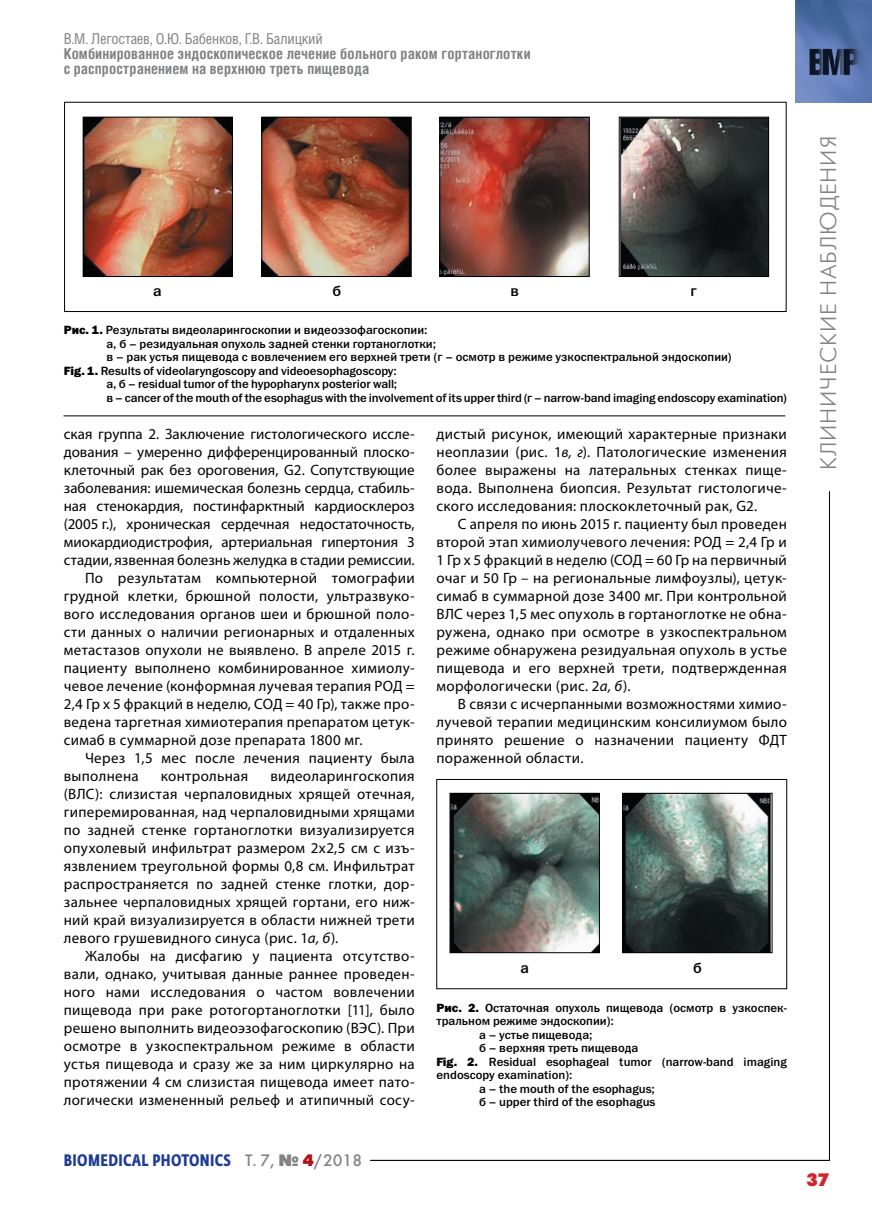
<style>
.page{position:relative;width:872px;height:1212px;background:#fff}
.page>*{position:absolute;margin:0;border:0;box-sizing:border-box;transform-origin:0 0}
.t1{font:22.5px "Futuris Light C";letter-spacing:.04em;color:#808285}
.t2{font:18px "Futuris XC";color:#d2232a;scale:.95 1}
.t3{font:700 16.5px "Fedra Sans Cond Pro";letter-spacing:.02em;color:#1f3c92}
.t4{font:15px/18px "Myriad Pro";letter-spacing:.015em;color:#000;text-align:justify}
.t5{font:700 15px/15px "Helios Cond";letter-spacing:.01em;color:#808285}
.t6{font:15px "Helios Cond";letter-spacing:-.015em;color:#808285}
.t7{font:15px "Franklin Gothic Medium C";color:#000}
.t8{font:12px "Franklin Gothic Medium C";color:#000}
.s1{font-family:"Franklin Gothic Heavy C"}
.s2{font-style:italic}
.s3{font-family:"Futuris C";font-weight:400;color:#808285}
.s4{font-family:"Futuris XC";font-weight:400;color:#808285}
.s5{font-family:"Futuris XC";font-weight:400;color:#b11116}
</style>
<div class="page">
<hr style="left:370px;top:1160px;width:459px;height:1px;background:#000">
<hr style="left:829px;top:491px;width:1px;height:670px;background:#000">
<img style="left:796px;top:0;width:76px;height:102px">
<div style="left:64px;top:102px;width:722px;height:210px;border:1px solid #000"></div>
<img style="left:85px;top:119px;width:146px;height:156px">
<div style="left:83px;top:117px;width:150px;height:160px;border:1px solid #000"></div>
<img style="left:264px;top:119px;width:145px;height:156px">
<div style="left:262px;top:117px;width:149px;height:160px;border:1px solid #000"></div>
<img style="left:441px;top:119px;width:146px;height:156px">
<div style="left:439px;top:117px;width:150px;height:160px;border:1px solid #000"></div>
<img style="left:621px;top:119px;width:146px;height:156px">
<div style="left:619px;top:117px;width:150px;height:160px;border:1px solid #000"></div>
<hr style="left:63px;top:416px;width:722px;height:1px;background:#000">
<div style="left:436px;top:779px;width:351px;height:210px;border:1px solid #000"></div>
<img style="left:452px;top:795px;width:145px;height:156px">
<div style="left:450px;top:793px;width:149px;height:160px;border:1px solid #000"></div>
<img style="left:624px;top:795px;width:146px;height:156px">
<div style="left:622px;top:793px;width:150px;height:160px;border:1px solid #000"></div>
<p class="t6" style="left:64px;top:30px;width:260px">В.М. Легостаев, О.Ю. Бабенков, Г.В. Балицкий</p>
<p class="t5" style="left:64px;top:46px;width:468px">Комбинированное эндоскопическое лечение больного раком гортаноглотки с распространением на верхнюю треть пищевода</p>
<p class="t7" style="left:153px;top:282px;width:10px">a</p>
<p class="t7" style="left:332px;top:282px;width:10px">б</p>
<p class="t7" style="left:510px;top:282px;width:10px">в</p>
<p class="t7" style="left:690px;top:282px;width:8px">г</p>
<p class="t8" style="left:64px;top:324px;width:365px"><span class="s1">Рис. 1.</span> Результаты видеоларингоскопии и видеоэзофагоскопии:</p>
<p class="t8" style="left:106px;top:337px;width:331px">а, б – резидуальная опухоль задней стенки гортаноглотки;</p>
<p class="t8" style="left:106px;top:351px;width:627px">в – рак устья пищевода с вовлечением его верхней трети (г – осмотр в режиме узкоспектральной эндоскопии)</p>
<p class="t8" style="left:64px;top:364px;width:335px"><span class="s1">Fig. 1.</span> Results of videolaryngoscopy and videoesophagoscopy:</p>
<p class="t8" style="left:106px;top:378px;width:292px">а, б – residual tumor of the hypopharynx posterior wall;</p>
<p class="t8" style="left:106px;top:391px;width:682px">в – cancer of the mouth of the esophagus with the involvement of its upper third (г – narrow-band imaging endoscopy examination)</p>
<p class="t4" style="left:64px;top:424px;width:352px">ская группа 2. Заключение гистологического иссле‑</p>
<p class="t4" style="left:64px;top:442px;width:352px">дования – умеренно дифференцированный плоско‑</p>
<p class="t4" style="left:64px;top:460px;width:352px">клеточный рак без ороговения, G2. Сопутствующие</p>
<p class="t4" style="left:64px;top:478px;width:352px">заболевания: ишемическая болезнь сердца, стабиль‑</p>
<p class="t4" style="left:64px;top:496px;width:352px">ная стенокардия, постинфарктный кардиосклероз</p>
<p class="t4" style="left:64px;top:514px;width:352px">(2005 г.), хроническая сердечная недостаточность,</p>
<p class="t4" style="left:64px;top:532px;width:352px">миокардиодистрофия, артериальная гипертония 3</p>
<p class="t4" style="left:64px;top:550px;width:352px">стадии, язвенная болезнь желудка в стадии ремиссии.</p>
<p class="t4" style="left:85px;top:568px;width:331px">По результатам компьютерной томографии</p>
<p class="t4" style="left:64px;top:586px;width:352px">грудной клетки, брюшной полости, ультразвуко‑</p>
<p class="t4" style="left:64px;top:604px;width:352px">вого исследования органов шеи и брюшной поло‑</p>
<p class="t4" style="left:64px;top:622px;width:352px">сти данных о наличии регионарных и отдаленных</p>
<p class="t4" style="left:64px;top:640px;width:352px">метастазов опухоли не выявлено. В апреле 2015 г.</p>
<p class="t4" style="left:64px;top:658px;width:352px">пациенту выполнено комбинированное химиолу‑</p>
<p class="t4" style="left:64px;top:676px;width:352px">чевое лечение (конформная лучевая терапия РОД =</p>
<p class="t4" style="left:64px;top:694px;width:352px">2,4 Гр х 5 фракций в неделю, СОД = 40 Гр), также про‑</p>
<p class="t4" style="left:64px;top:712px;width:352px">ведена таргетная химиотерапия препаратом цетук‑</p>
<p class="t4" style="left:64px;top:730px;width:300px">симаб в суммарной дозе препарата 1800 мг.</p>
<p class="t4" style="left:85px;top:748px;width:331px">Через 1,5 мес после лечения пациенту была</p>
<p class="t4" style="left:64px;top:766px;width:76px">выполнена</p>
<p class="t4" style="left:161px;top:766px;width:89px">контрольная</p>
<p class="t4" style="left:64px;top:766px;width:352px;text-indent:206px">видеоларингоскопия (ВЛС): слизистая черпаловидных хрящей отечная, гиперемированная, над черпаловидными хрящами по задней стенке гортаноглотки визуализируется опухолевый инфильтрат размером 2х2,5 см с изъ‑ язвлением треугольной формы 0,8 см. Инфильтрат распространяется по задней стенке глотки, дор‑ зальнее черпаловидных хрящей гортани, его ниж‑ ний край визуализируется в области нижней трети левого грушевидного синуса (рис. 1<span class="s2">а, б</span>).</p>
<p class="t4" style="left:64px;top:946px;width:352px;text-indent:21px">Жалобы на дисфагию у пациента отсутство‑ вали, однако, учитывая данные раннее проведен‑ ного нами исследования о частом вовлечении пищевода при раке ротогортаноглотки [11], было решено выполнить видеоэзофагоскопию (ВЭС). При осмотре в узкоспектральном режиме в области устья пищевода и сразу же за ним циркулярно на протяжении 4 см слизистая пищевода имеет пато‑ логически измененный рельеф и атипичный сосу‑</p>
<p class="t3" style="left:64px;top:1150px;width:300px">BIOMEDICAL PHOTONICS <span class="s3">Т. 7,</span> <span class="s4">№</span> <span class="s5">4</span><span class="s3">/2018</span></p>
<p class="t4" style="left:436px;top:424px;width:352px">дистый рисунок, имеющий характерные признаки неоплазии (рис. 1<span class="s2">в, г</span>). Патологические изменения более выражены на латеральных стенках пище‑ вода. Выполнена биопсия. Результат гистологиче‑ ского исследования: плоскоклеточный рак, G2.</p>
<p class="t4" style="left:436px;top:514px;width:352px;text-indent:21px">С апреля по июнь 2015 г. пациенту был проведен второй этап химиолучевого лечения: РОД = 2,4 Гр и 1 Гр х 5 фракций в неделю (СОД = 60 Гр на первичный очаг и 50 Гр – на региональные лимфоузлы), цетук‑ симаб в суммарной дозе 3400 мг. При контрольной ВЛС через 1,5 мес опухоль в гортаноглотке не обна‑ ружена, однако при осмотре в узкоспектральном режиме обнаружена резидуальная опухоль в устье пищевода и его верхней трети, подтвержденная морфологически (рис. 2<span class="s2">а, б</span>).</p>
<p class="t4" style="left:436px;top:694px;width:352px;text-indent:21px">В связи с исчерпанными возможностями химио‑ лучевой терапии медицинским консилиумом было принято решение о назначении пациенту ФДТ пораженной области.</p>
<p class="t7" style="left:520px;top:960px;width:10px">a</p>
<p class="t7" style="left:693px;top:960px;width:10px">б</p>
<p class="t8" style="left:436px;top:1001px;width:352px"><span class="s1">Рис. 2.</span> Остаточная опухоль пищевода (осмотр в узкоспек-</p>
<p class="t8" style="left:436px;top:1014px;width:179px">тральном режиме эндоскопии):</p>
<p class="t8" style="left:479px;top:1028px;width:115px">а – устье пищевода;</p>
<p class="t8" style="left:479px;top:1041px;width:161px">б – верхняя треть пищевода</p>
<p class="t8" style="left:436px;top:1055px;width:352px"><span class="s1">Fig. 2.</span> Residual esophageal tumor (narrow-band imaging</p>
<p class="t8" style="left:436px;top:1068px;width:138px">endoscopy examination):</p>
<p class="t8" style="left:479px;top:1082px;width:177px">a – the mouth of the esophagus;</p>
<p class="t8" style="left:479px;top:1095px;width:178px">б – upper third of the esophagus</p>
<h1 class="t1" style="left:817px;top:470px;width:335px;rotate:-90deg">КЛИНИЧЕСКИЕ НАБЛЮДЕНИЯ</h1>
<p class="t2" style="left:806px;top:1170px;width:26px">37</p>
</div>
